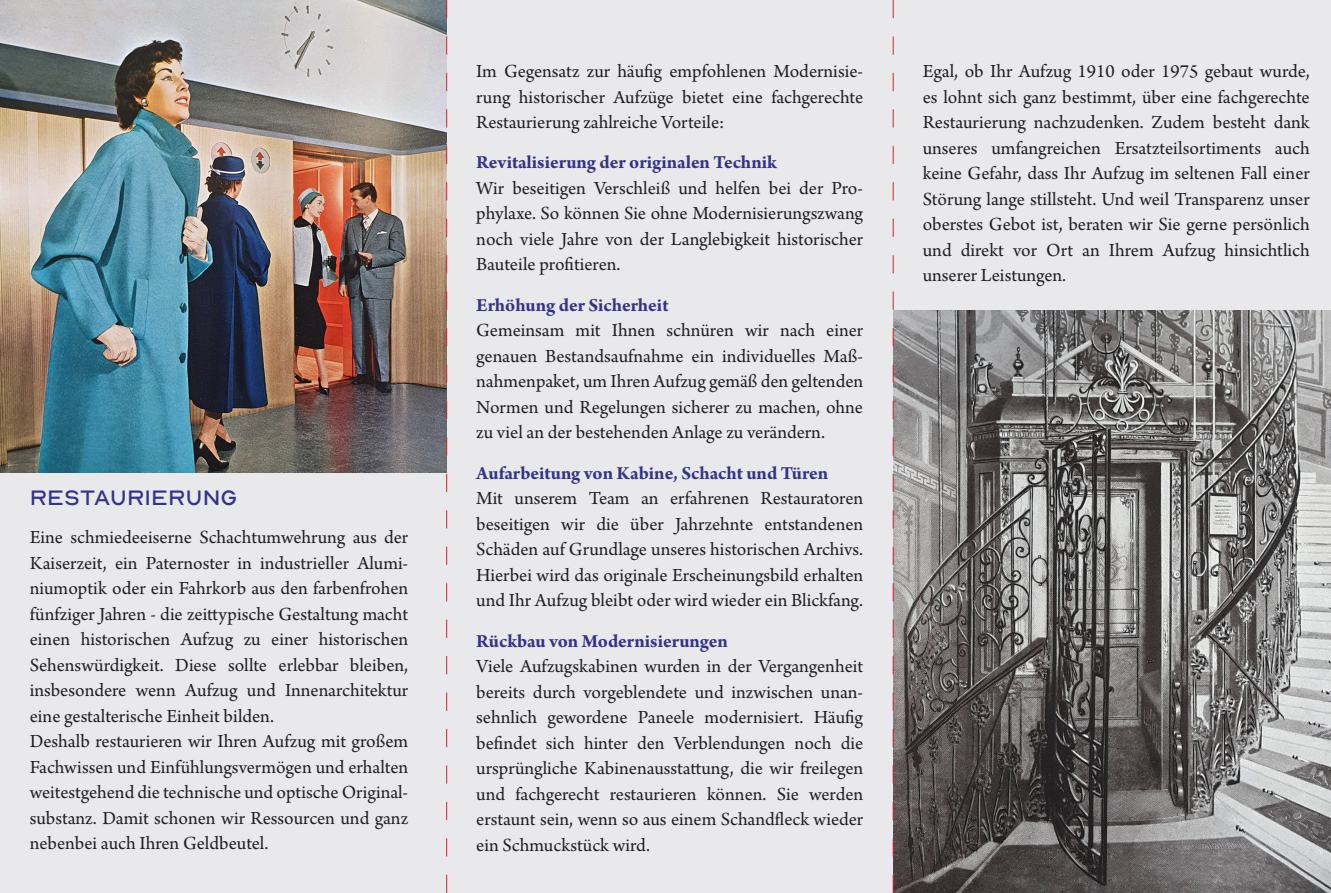
<style>
.page{position:relative;width:1331px;height:893px;background:#e9e9eb}
.page>*{position:absolute;margin:0;border:0;box-sizing:border-box;transform-origin:0 0}
.t1{font:22.5px "Nord Regular Umlaute";color:#313489}
.t2{font:19.5px/25.5px "Arno Pro";color:#231f20;text-align:justify}
.t3{font:700 19.5px "Arno Pro";letter-spacing:-.005em;color:#313489}
</style>
<div class="page">
<img style="left:0;top:0;width:446px;height:472px">
<img style="left:894px;top:310px;width:437px;height:583px">
<svg style="left:446px;top:0;width:1px;height:893px"></svg>
<svg style="left:893px;top:0;width:1px;height:893px"></svg>
<p class="t1" style="left:30px;top:485px;width:209px">RESTAURIERUNG</p>
<p class="t2" style="left:30px;top:526px;width:380px">Eine schmiedeeiserne Schachtumwehrung aus der Kaiserzeit, ein Paternoster in industrieller Alumi&shy;niumoptik oder ein Fahrkorb aus den farbenfrohen fünfziger Jahren - die zeittypische Gestaltung macht einen historischen Aufzug zu einer historischen Sehenswürdigkeit. Diese sollte erlebbar bleiben, insbesondere wenn Aufzug und Innenarchitektur eine gestalterische Einheit bilden.</p>
<p class="t2" style="left:30px;top:730px;width:380px">Deshalb restaurieren wir Ihren Aufzug mit großem Fachwissen und Einfühlungsvermögen und erhalten weitestgehend die technische und optische Original&shy;substanz. Damit schonen wir Ressourcen und ganz nebenbei auch Ihren Geldbeutel.</p>
<p class="t2" style="left:476px;top:59px;width:388px">Im Gegensatz zur häufig empfohlenen Modernisie&shy;rung historischer Aufzüge bietet eine fachgerechte Restaurierung zahlreiche Vorteile:</p>
<p class="t3" style="left:476px;top:151px;width:302px">Revitalisierung der originalen Technik</p>
<p class="t2" style="left:476px;top:176px;width:388px">Wir beseitigen Verschleiß und helfen bei der Pro&shy;phylaxe. So können Sie ohne Modernisierungszwang noch viele Jahre von der Langlebigkeit historischer Bauteile profitieren.</p>
<p class="t3" style="left:476px;top:294px;width:194px">Erhöhung der Sicherheit</p>
<p class="t2" style="left:476px;top:319px;width:388px">Gemeinsam mit Ihnen schnüren wir nach einer genauen Bestandsaufnahme ein individuelles Maß&shy;nahmenpaket, um Ihren Aufzug gemäß den geltenden Normen und Regelungen sicherer zu machen, ohne zu viel an der bestehenden Anlage zu verändern.</p>
<p class="t3" style="left:476px;top:461px;width:354px">Aufarbeitung von Kabine, Schacht und Türen</p>
<p class="t2" style="left:476px;top:487px;width:388px">Mit unserem Team an erfahrenen Restauratoren beseitigen wir die über Jahrzehnte entstandenen Schäden auf Grundlage unseres historischen Archivs.<br>Hierbei wird das originale Erscheinungsbild erhalten und Ihr Aufzug bleibt oder wird wieder ein Blickfang.</p>
<p class="t3" style="left:476px;top:629px;width:253px">Rückbau von Modernisierungen</p>
<p class="t2" style="left:476px;top:654px;width:388px">Viele Aufzugskabinen wurden in der Vergangenheit bereits durch vorgeblendete und inzwischen unan&shy;sehnlich gewordene Paneele modernisiert. Häufig befindet sich hinter den Verblendungen noch die ursprüngliche Kabinenausstattung, die wir freilegen und fachgerecht restaurieren können. Sie werden erstaunt sein, wenn so aus einem Schandfleck wieder ein Schmuckstück wird.</p>
<p class="t2" style="left:923px;top:59px;width:388px">Egal, ob Ihr Aufzug 1910 oder 1975 gebaut wurde, es lohnt sich ganz bestimmt, über eine fachgerechte Restaurierung nachzudenken. Zudem besteht dank unseres umfangreichen Ersatzteilsortiments auch keine Gefahr, dass Ihr Aufzug im seltenen Fall einer Störung lange stillsteht. Und weil Transparenz unser oberstes Gebot ist, beraten wir Sie gerne persönlich und direkt vor Ort an Ihrem Aufzug hinsichtlich unserer Leistungen.</p>
</div>
